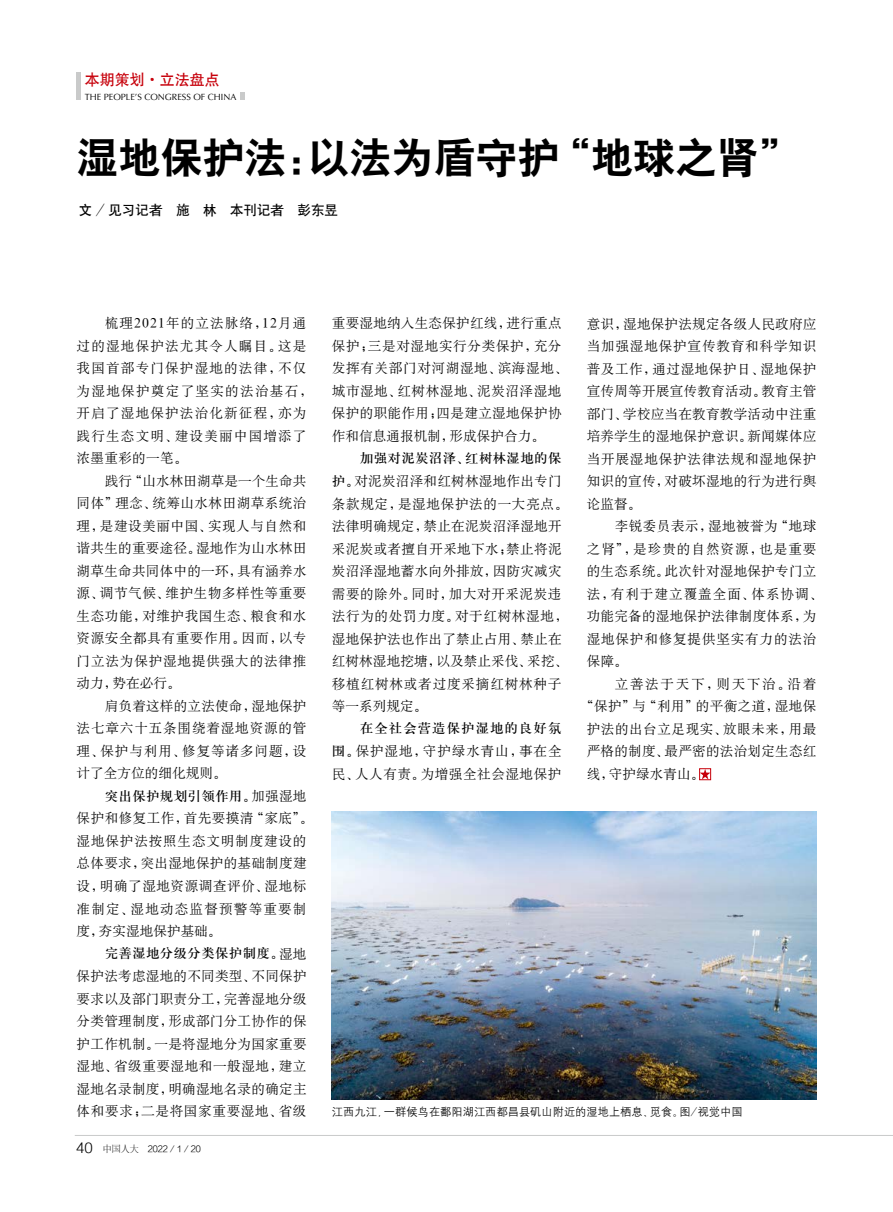
<style>
.page{position:relative;width:893px;height:1212px;background:#fff}
.page>*{position:absolute;margin:0;border:0;box-sizing:border-box;transform-origin:0 0}
.t1{font:42px "H Yb 2 gj";color:#000}
.t2{font:15px "H Yb 1 gj";color:#c7000b}
.t3{font:13.5px/22.5px "H Ya 6 gj";letter-spacing:.05em;color:#000;text-align:justify}
.t4{font:13.5px/22.5px "H Ya 6 gj";letter-spacing:.025em;color:#000}
.t5{font:13.5px/22.5px "H Ya 6 gj";letter-spacing:.095em;color:#000}
.t6{font:13.5px/22.5px "H Ya 6 gj";letter-spacing:.03em;color:#000}
.t7{font:13.5px "H Ya 3 gj";letter-spacing:.025em;color:#000}
.t8{font:13.5px "H Yb 1 gj";color:#000}
.t9{font:13.5px "H Ya 3 gj";letter-spacing:.07em;color:#000}
.t10{font:13.5px "H Ya 6 gj";letter-spacing:.13em;color:#000}
.t11{font:11.25px "H Yg 2 gj";color:#000}
.t12{font:9px "Optima";color:#000}
.t13{font:9px "FZZDXJW GB1 0";color:#000}
.s1{font-family:"H Ya 6 gj"}
.s2{font-family:"Helvetica";font-weight:300;font-size:15px}
.s3{font-family:"FZSYJW GB1 0"}
.s4{font-family:"H Ya 3 gj"}
</style>
<div class="page">
<hr style="left:75px;top:1135px;width:818px;height:1px;background:#c9caca">
<hr style="left:77px;top:72px;width:4px;height:28px;background:#c9caca">
<svg style="left:240px;top:92px;width:4px;height:8px"></svg>
<div style="left:699px;top:768px;width:12px;height:12px;border:1px solid #c7000b"></div>
<svg style="left:700px;top:769px;width:10px;height:10px"></svg>
<img style="left:332px;top:811px;width:485px;height:288px">
<p class="t2" style="left:85px;top:72px;width:136px">本期策划·立法盘点</p>
<p class="t12" style="left:85px;top:91px;width:153px">THE PEOPLE’S CONGRESS OF CHINA</p>
<h1 class="t1" style="left:77px;top:136px;width:726px">湿地保护法：以法为盾守护“地球之肾”</h1>
<p class="t8" style="left:79px;top:204px;width:261px">文 / 见习记者 施 林 本刊记者 彭东昱</p>
<p class="t5" style="left:77px;top:312px;width:238px;text-indent:28px">梳理2021年的立法脉络，12月通过的湿地保护法尤其令人瞩目。这是我国首部专门保护湿地的法律，不仅为湿地保护奠定了坚实的法治基石，开启了湿地保护法治化新征程，亦为践行生态文明、建设美丽中国增添了浓墨重彩的一笔。</p>
<p class="t3" style="left:77px;top:469px;width:231px;text-indent:28px">践行“山水林田湖草是一个生命共同体”理念、统筹山水林田湖草系统治理，是建设美丽中国、实现人与自然和谐共生的重要途径。湿地作为山水林田湖草生命共同体中的一环，具有涵养水源、调节气候、维护生物多样性等重要生态功能，对维护我国生态、粮食和水资源安全都具有重要作用。因而，以专门立法为保护湿地提供强大的法律推动力，势在必行。</p>
<p class="t3" style="left:77px;top:695px;width:231px;text-indent:28px">肩负着这样的立法使命，湿地保护法七章六十五条围绕着湿地资源的管理、保护与利用、修复等诸多问题，设计了全方位的细化规则。</p>
<p class="t7" style="left:105px;top:789px;width:203px">突出保护规划引领作用。<span class="s1">加强湿地</span></p>
<p class="t3" style="left:77px;top:807px;width:238px;text-align:left">保护和修复工作，首先要摸清“家底”。湿地保护法按照生态文明制度建设的总体要求，突出湿地保护的基础制度建设，明确了湿地资源调查评价、湿地标准制定、湿地动态监督预警等重要制度，夯实湿地保护基础。</p>
<p class="t7" style="left:105px;top:946px;width:203px">完善湿地分级分类保护制度。<span class="s1">湿地</span></p>
<p class="t3" style="left:77px;top:965px;width:231px">保护法考虑湿地的不同类型、不同保护要求以及部门职责分工，完善湿地分级分类管理制度，形成部门分工协作的保护工作机制。一是将湿地分为国家重要湿地、省级重要湿地和一般湿地，建立湿地名录制度，明确湿地名录的确定主体和要求；二是将国家重要湿地、省级</p>
<p class="t13" style="left:76px;top:1144px;width:126px"><span class="s2">40</span> <span class="s3">中国人大</span> 2022／1／20</p>
<p class="t6" style="left:332px;top:312px;width:238px">重要湿地纳入生态保护红线，进行重点保护；三是对湿地实行分类保护，充分发挥有关部门对河湖湿地、滨海湿地、城市湿地、红树林湿地、泥炭沼泽湿地保护的职能作用；四是建立湿地保护协作和信息通报机制，形成保护合力。</p>
<p class="t7" style="left:360px;top:451px;width:203px">加强对泥炭沼泽、红树林湿地的保</p>
<p class="t4" style="left:332px;top:470px;width:238px"><span class="s4">护。</span>对泥炭沼泽和红树林湿地作出专门条款规定，是湿地保护法的一大亮点。法律明确规定，禁止在泥炭沼泽湿地开采泥炭或者擅自开采地下水；禁止将泥炭沼泽湿地蓄水向外排放，因防灾减灾需要的除外。同时，加大对开采泥炭违法行为的处罚力度。对于红树林湿地，湿地保护法也作出了禁止占用、禁止在红树林湿地挖塘，以及禁止采伐、采挖、移植红树林或者过度采摘红树林种子等一系列规定。</p>
<p class="t9" style="left:360px;top:722px;width:203px">在全社会营造保护湿地的良好氛</p>
<p class="t3" style="left:332px;top:740px;width:231px"><span class="s4">围。</span>保护湿地，守护绿水青山，事在全民、人人有责。为增强全社会湿地保护</p>
<p class="t3" style="left:587px;top:312px;width:231px">意识，湿地保护法规定各级人民政府应当加强湿地保护宣传教育和科学知识普及工作，通过湿地保护日、湿地保护宣传周等开展宣传教育活动。教育主管部门、学校应当在教育教学活动中注重培养学生的湿地保护意识。新闻媒体应当开展湿地保护法律法规和湿地保护知识的宣传，对破坏湿地的行为进行舆论监督。</p>
<p class="t3" style="left:587px;top:515px;width:238px;text-align:left;text-indent:28px">李锐委员表示，湿地被誉为“地球之肾”，是珍贵的自然资源，也是重要的生态系统。此次针对湿地保护专门立法，有利于建立覆盖全面、体系协调、功能完备的湿地保护法律制度体系，为湿地保护和修复提供坚实有力的法治保障。</p>
<p class="t10" style="left:615px;top:677px;width:203px">立善法于天下，则天下治。沿着</p>
<p class="t3" style="left:580px;top:695px;width:238px">“保护”与“利用”的平衡之道，湿地保</p>
<p class="t3" style="left:587px;top:717px;width:231px">护法的出台立足现实、放眼未来，用最</p>
<p class="t4" style="left:587px;top:740px;width:231px">严格的制度、最严密的法治划定生态红</p>
<p class="t3" style="left:587px;top:762px;width:119px">线，守护绿水青山。</p>
<p class="t11" style="left:332px;top:1105px;width:412px">江西九江，一群候鸟在鄱阳湖江西都昌县矶山附近的湿地上栖息、觅食。图/视觉中国</p>
</div>
